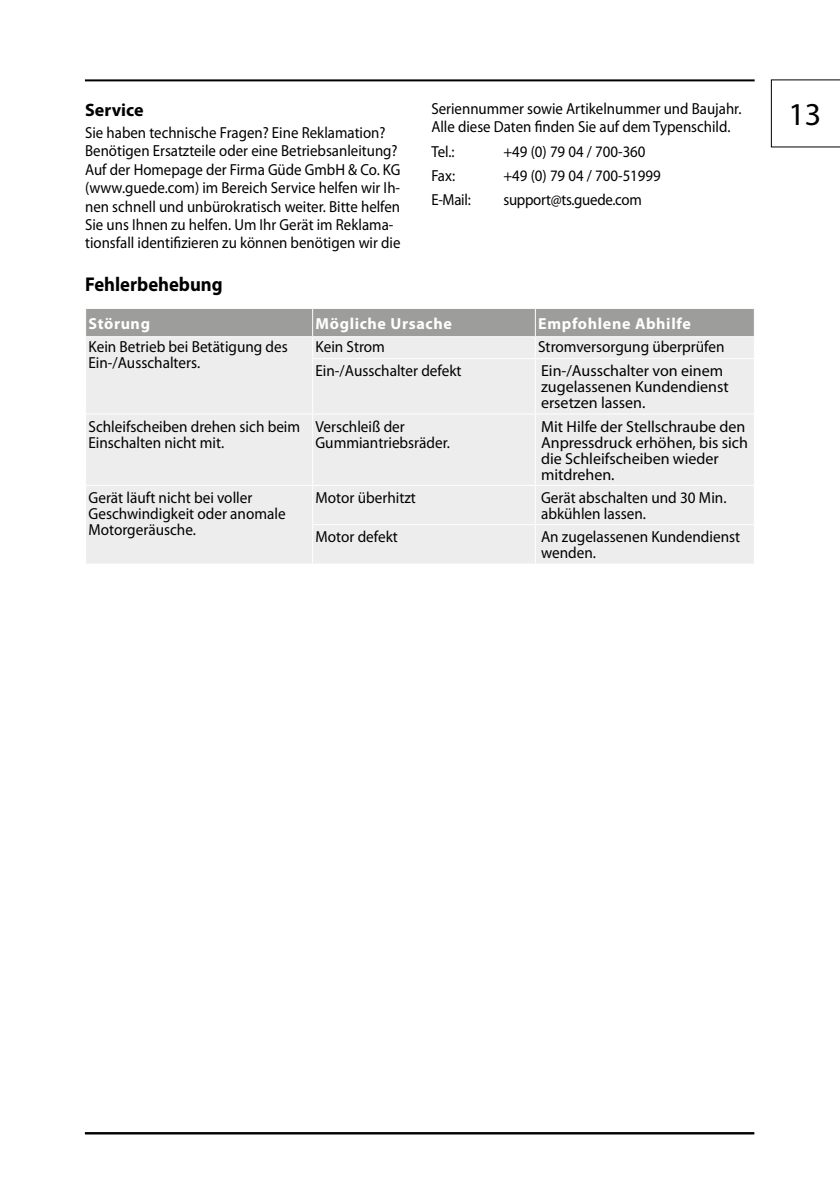
<style>
.page{position:relative;width:840px;height:1191px;background:#fff}
.page>*{position:absolute;margin:0;border:0;box-sizing:border-box;transform-origin:0 0}
.t1{font:32px "Myriad Pro";color:#000}
.t2{font:700 20px "Myriad Pro";color:#000;scale:.93 1}
.t3{font:700 18px "Myriad Pro";color:#000}
.t4{font:16px/18.4px "Myriad Pro";color:#000;scale:.93 1}
.t5{font:16px/16px "Myriad Pro";color:#000;scale:.95 1}
.t6{font:16px/16px "Myriad Pro";color:#000}
.t7{font:700 16px "Myriad Pro";letter-spacing:.04em;color:#fff}
.t8{font:16px "Myriad Pro";letter-spacing:-.02em;color:#000;scale:.93 1}
</style>
<div class="page">
<hr style="left:85px;top:1132px;width:668px;height:2px;background:#000">
<hr style="left:85px;top:79px;width:669px;height:2px;background:#000">
<svg style="left:770px;top:79px;width:69px;height:69px"></svg>
<div style="left:86px;top:358px;width:667px;height:205px;background:#ededed"></div>
<svg style="left:86px;top:308px;width:668px;height:50px;background:#c2c2c1"></svg>
<hr style="left:312px;top:358px;width:223px;height:1px;background:#fff">
<hr style="left:312px;top:359px;width:1px;height:54px;background:#fff">
<hr style="left:535px;top:358px;width:219px;height:1px;background:#fff">
<hr style="left:534px;top:359px;width:1px;height:54px;background:#fff">
<hr style="left:85px;top:413px;width:227px;height:1px;background:#fff">
<hr style="left:312px;top:413px;width:223px;height:1px;background:#fff">
<hr style="left:312px;top:414px;width:1px;height:71px;background:#fff">
<hr style="left:535px;top:413px;width:219px;height:1px;background:#fff">
<hr style="left:534px;top:414px;width:1px;height:71px;background:#fff">
<hr style="left:85px;top:485px;width:227px;height:1px;background:#fff">
<hr style="left:312px;top:485px;width:223px;height:1px;background:#fff">
<hr style="left:312px;top:486px;width:1px;height:38px;background:#fff">
<hr style="left:535px;top:485px;width:219px;height:1px;background:#fff">
<hr style="left:534px;top:486px;width:1px;height:38px;background:#fff">
<hr style="left:312px;top:524px;width:223px;height:1px;background:#fff">
<hr style="left:312px;top:525px;width:1px;height:38px;background:#fff">
<hr style="left:535px;top:524px;width:219px;height:1px;background:#fff">
<hr style="left:534px;top:525px;width:1px;height:38px;background:#fff">
<p class="t3" style="left:85px;top:98px;width:60px">Service</p>
<p class="t4" style="left:85px;top:123px;width:340px">Sie haben technische Fragen? Eine Reklamation?<br>Benötigen Ersatzteile oder eine Betriebsanleitung?<br>Auf der Homepage der Firma Güde GmbH &amp; Co. KG (www.guede.com) im Bereich Service helfen wir Ih&shy;nen schnell und unbürokratisch weiter. Bitte helfen Sie uns Ihnen zu helfen. Um Ihr Gerät im Reklama&shy;tionsfall identifizieren zu können benötigen wir die</p>
<p class="t4" style="left:431px;top:99px;width:335px">Seriennummer sowie Artikelnummer und Baujahr.<br>Alle diese Daten finden Sie auf dem Typenschild.</p>
<p class="t4" style="left:431px;top:142px;width:27px">Tel.:</p>
<p class="t4" style="left:503px;top:142px;width:154px">+49 (0) 79 04 / 700-360</p>
<p class="t4" style="left:431px;top:166px;width:27px">Fax:</p>
<p class="t4" style="left:503px;top:166px;width:171px">+49 (0) 79 04 / 700-51999</p>
<p class="t4" style="left:431px;top:190px;width:44px">E-Mail:</p>
<p class="t8" style="left:503px;top:189px;width:150px">support@ts.guede.com</p>
<p class="t2" style="left:85px;top:272px;width:149px">Fehlerbehebung</p>
<p class="t7" style="left:88px;top:313px;width:63px">Störung</p>
<p class="t7" style="left:315px;top:313px;width:138px">Mögliche Ursache</p>
<p class="t7" style="left:538px;top:313px;width:154px">Empfohlene Abhilfe</p>
<p class="t5" style="left:88px;top:338px;width:211px">Kein Betrieb bei Betätigung des<br>Ein-/Ausschalters.</p>
<p class="t5" style="left:315px;top:338px;width:75px">Kein Strom</p>
<p class="t5" style="left:538px;top:338px;width:197px">Stromversorgung überprüfen</p>
<p class="t5" style="left:315px;top:363px;width:155px">Ein-/Ausschalter defekt</p>
<p class="t6" style="left:540px;top:363px;width:189px">Ein-/Ausschalter von einem zugelassenen Kundendienst ersetzen lassen.</p>
<p class="t5" style="left:88px;top:418px;width:224px">Schleifscheiben drehen sich beim<br>Einschalten nicht mit.</p>
<p class="t5" style="left:315px;top:418px;width:143px">Verschleiß der<br>Gummiantriebsräder.</p>
<p class="t6" style="left:540px;top:418px;width:208px">Mit Hilfe der Stellschraube den<br>Anpressdruck erhöhen, bis sich die Schleifscheiben wieder mitdrehen.</p>
<p class="t5" style="left:88px;top:489px;width:209px">Gerät läuft nicht bei voller<br>Geschwindigkeit oder anomale<br>Motorgeräusche.</p>
<p class="t5" style="left:315px;top:489px;width:107px">Motor überhitzt</p>
<p class="t5" style="left:540px;top:489px;width:197px">Gerät abschalten und 30 Min. abkühlen lassen.</p>
<p class="t5" style="left:315px;top:529px;width:88px">Motor defekt</p>
<p class="t5" style="left:540px;top:529px;width:211px">An zugelassenen Kundendienst wenden.</p>
<h1 class="t1" style="left:788px;top:95px;width:34px">13</h1>
</div>
